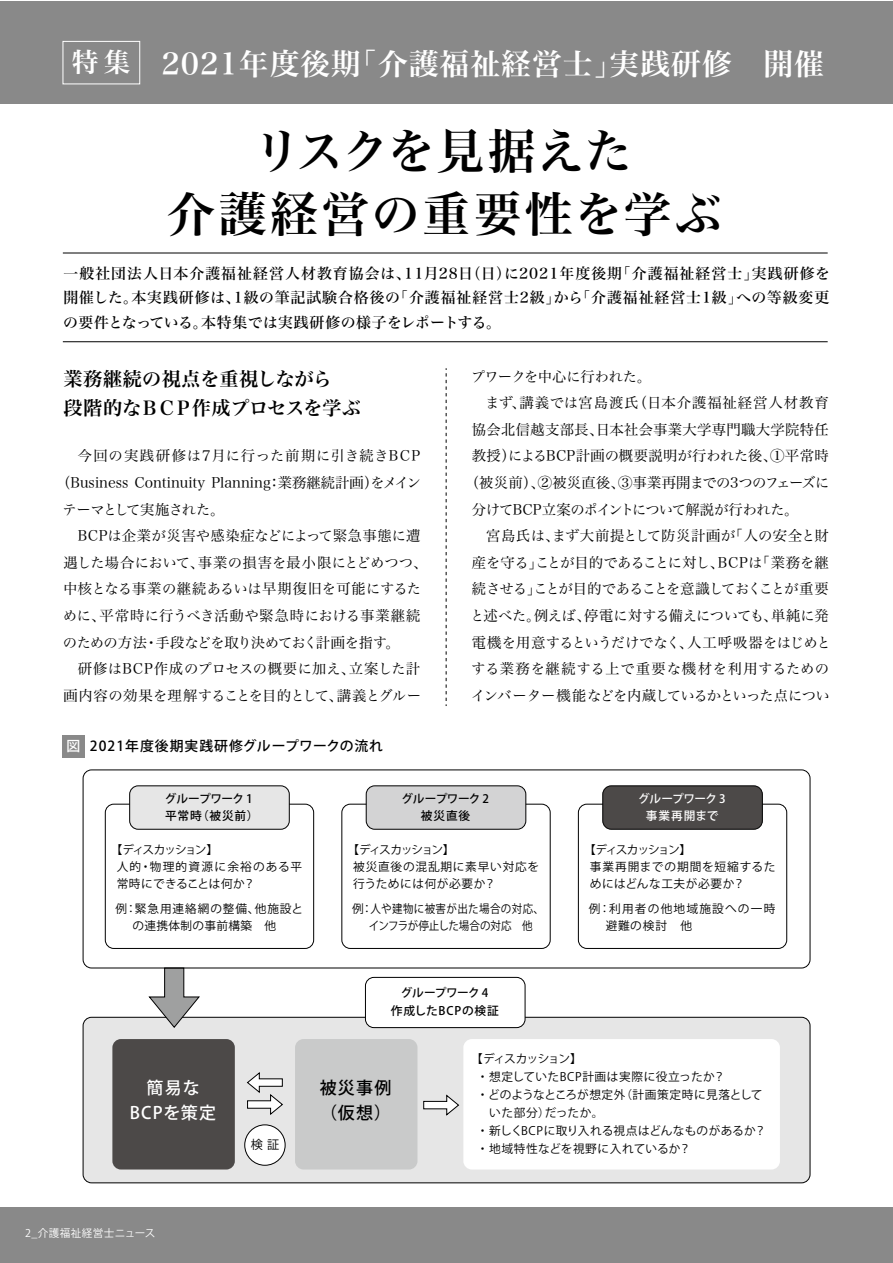
<style>
.page{position:relative;width:893px;height:1263px;background:#fff}
.page>*{position:absolute;margin:0;border:0;box-sizing:border-box;transform-origin:0 0}
.t1{font:47.85px/63.8px "Hira Min Std N W6";letter-spacing:.05em;color:#000;text-align:center}
.t2{font:29.7px "Hira Min Std N W6";letter-spacing:.035em;color:#fff}
.t3{font:19.2px/28.7px "Hira Min Std N W6";letter-spacing:-.01em;color:#000}
.t4{font:500 16.95px/25.5px "Koz Go Pro";letter-spacing:.075em;color:#fff;text-align:center}
.t5{font:500 16.95px/25.5px "Koz Go Pro";letter-spacing:.075em;color:#000}
.t6{font:14.85px/24.5px "Hira Min Std N W5";letter-spacing:.035em;color:#000;text-align:justify}
.t7{font:14.4px "Hira Min Std N W3";color:#000}
.t8{font:14.4px "Hira Min Std N W3";letter-spacing:.02em;color:#000}
.t9{font:14.4px "Hira Min Std N W3";letter-spacing:.025em;color:#000}
.t10{font:14.4px "Hira Min Std N W3";letter-spacing:-.03em;color:#000}
.t11{font:14.4px "Hira Min Std N W3";letter-spacing:-.065em;color:#000}
.t12{font:14.4px "Hira Min Std N W3";letter-spacing:-.05em;color:#000}
.t13{font:14.4px "Hira Min Std N W3";letter-spacing:-.04em;color:#000}
.t14{font:14.4px "Hira Min Std N W3";letter-spacing:-.045em;color:#000}
.t15{font:14.4px "Hira Min Std N W3";letter-spacing:.06em;color:#000}
.t16{font:14.4px "Hira Min Std N W3";letter-spacing:.065em;color:#000}
.t17{font:14.4px "Hira Min Std N W3";letter-spacing:.05em;color:#000}
.t18{font:14.4px "Hira Min Std N W3";letter-spacing:-.035em;color:#000}
.t19{font:500 13.8px "Koz Go Pro";letter-spacing:.075em;color:#000}
.t20{font:12.15px "Koz Go Pro";color:#000}
.t21{font:11.7px/17px "Koz Go Pro";letter-spacing:.04em;color:#000}
.t22{font:500 11.7px/18.5px "Koz Go Pro";letter-spacing:.005em;color:#000;text-align:center}
.t23{font:11.7px/17px "Koz Go Pro";letter-spacing:.1em;color:#000}
.t24{font:500 11.7px/17.2px "Koz Go Pro";letter-spacing:-.025em;color:#fff;text-align:center}
.t25{font:500 11.7px/17.2px "Koz Go Pro";letter-spacing:-.025em;color:#000;text-align:center}
.t26{font:10.65px "Koz Go Pro";letter-spacing:.035em;color:#fff}
.s1{font-size:26.55px}
.s2{color:#fff}
</style>
<div class="page">
<div style="left:0;top:1208px;width:892px;height:55px;background:#898989"></div>
<div style="left:0;top:1px;width:892px;height:103px;background:#898989"></div>
<div style="left:83px;top:1017px;width:727px;height:166px;background:#e6e6e6;border-radius:9px"></div>
<div style="left:83px;top:1017px;width:727px;height:166px;border:1px solid #000;border-radius:9px"></div>
<svg style="left:148px;top:968px;width:53px;height:60px"></svg>
<div style="left:63px;top:735px;width:22px;height:23px;background:#898989"></div>
<div style="left:83px;top:770px;width:727px;height:198px;border:1px solid #000;border-radius:9px"></div>
<div style="left:365px;top:977px;width:160px;height:50px;background:#fff;border-radius:9px"></div>
<div style="left:365px;top:977px;width:160px;height:51px;border:1px solid #000;border-radius:9px"></div>
<div style="left:105px;top:804px;width:209px;height:145px;border:1px solid #000;border-radius:9px"></div>
<div style="left:130px;top:786px;width:159px;height:43px;background:#e6e6e6;border-radius:9px"></div>
<div style="left:129px;top:785px;width:161px;height:44px;border:1px solid #000;border-radius:9px"></div>
<div style="left:341px;top:804px;width:209px;height:145px;border:1px solid #000;border-radius:9px"></div>
<div style="left:366px;top:786px;width:160px;height:43px;background:#d3d3d4;border-radius:9px"></div>
<div style="left:366px;top:785px;width:160px;height:44px;border:1px solid #000;border-radius:9px"></div>
<div style="left:578px;top:804px;width:209px;height:145px;border:1px solid #000;border-radius:9px"></div>
<div style="left:603px;top:786px;width:159px;height:43px;background:#4c4948;border-radius:9px"></div>
<div style="left:602px;top:785px;width:161px;height:44px;border:1px solid #000;border-radius:9px"></div>
<div style="left:112px;top:1039px;width:123px;height:130px;background:#4c4948;border-radius:9px"></div>
<div style="left:295px;top:1039px;width:122px;height:130px;background:#c9caca;border-radius:9px"></div>
<div style="left:463px;top:1039px;width:317px;height:130px;background:#fff;border-radius:9px"></div>
<svg style="left:423px;top:1094px;width:37px;height:22px"></svg>
<svg style="left:247px;top:1072px;width:36px;height:43px"></svg>
<div style="left:245px;top:1125px;width:40px;height:40px;background:#fff;border-radius:50%"></div>
<div style="left:244px;top:1124px;width:42px;height:42px;border:1px solid #000;border-radius:50%"></div>
<svg style="left:446px;top:368px;width:1px;height:338px"></svg>
<div style="left:63px;top:41px;width:77px;height:43px;border:1px solid #fff"></div>
<hr style="left:63px;top:341px;width:765px;height:1px;background:#000">
<hr style="left:63px;top:253px;width:765px;height:1px;background:#000">
<h2 class="t2" style="left:72px;top:42px;width:754px"><span class="s1">特集</span> 2021年度後期「介護福祉経営士」実践研修　開催</h2>
<h1 class="t1" style="left:167px;top:119px;width:556px">リスクを見据えた<br>介護経営の重要性を学ぶ</h1>
<p class="t6" style="left:63px;top:261px;width:768px">一般社団法人日本介護福祉経営人材教育協会は、11月28日（日）に2021年度後期「介護福祉経営士」実践研修を開催した。本実践研修は、1級の筆記試験合格後の「介護福祉経営士2級」から「介護福祉経営士1級」への等級変更の要件となっている。本特集では実践研修の様子をレポートする。</p>
<h3 class="t3" style="left:63px;top:364px;width:299px">業務継続の視点を重視しながら<br>段階的なＢＣＰ作成プロセスを学ぶ</h3>
<p class="t15" style="left:78px;top:446px;width:344px">今回の実践研修は7月に行った前期に引き続きBCP</p>
<p class="t7" style="left:56px;top:472px;width:366px">（Business Continuity Planning：業務継続計画）をメイン</p>
<p class="t18" style="left:63px;top:499px;width:163px">テーマとして実施された。</p>
<p class="t7" style="left:78px;top:525px;width:344px">BCPは企業が災害や感染症などによって緊急事態に遭</p>
<p class="t7" style="left:63px;top:552px;width:366px">遇した場合において、事業の損害を最小限にとどめつつ、</p>
<p class="t7" style="left:63px;top:579px;width:360px">中核となる事業の継続あるいは早期復旧を可能にするた</p>
<p class="t9" style="left:63px;top:605px;width:359px">めに、平常時に行うべき活動や緊急時における事業継続</p>
<p class="t13" style="left:63px;top:632px;width:338px">のための方法・手段などを取り決めておく計画を指す。</p>
<p class="t9" style="left:78px;top:658px;width:344px">研修はBCP作成のプロセスの概要に加え、立案した計</p>
<p class="t7" style="left:63px;top:685px;width:359px">画内容の効果を理解することを目的として、講義とグルー</p>
<p class="t19" style="left:67px;top:737px;width:318px"><span class="s2">図</span> 2021年度後期実践研修グループワークの流れ</p>
<p class="t10" style="left:471px;top:366px;width:182px">プワークを中心に行われた。</p>
<p class="t16" style="left:485px;top:393px;width:345px">まず、講義では宮島渡氏（日本介護福祉経営人材教育</p>
<p class="t8" style="left:472px;top:419px;width:358px">協会北信越支部長、日本社会事業大学専門職大学院特任</p>
<p class="t8" style="left:472px;top:446px;width:358px">教授）によるBCP計画の概要説明が行われた後、①平常時</p>
<p class="t7" style="left:465px;top:472px;width:366px">（被災前）、②被災直後、③事業再開までの3つのフェーズに</p>
<p class="t14" style="left:472px;top:499px;width:328px">分けてBCP立案のポイントについて解説が行われた。</p>
<p class="t8" style="left:486px;top:525px;width:344px">宮島氏は、まず大前提として防災計画が「人の安全と財</p>
<p class="t7" style="left:472px;top:552px;width:358px">産を守る」ことが目的であることに対し、BCPは「業務を継</p>
<p class="t11" style="left:472px;top:579px;width:358px">続させる」ことが目的であることを意識しておくことが重要</p>
<p class="t10" style="left:470px;top:605px;width:360px">と述べた。例えば、停電に対する備えについても、単純に発</p>
<p class="t7" style="left:472px;top:632px;width:361px">電機を用意するというだけでなく、人工呼吸器をはじめと</p>
<p class="t17" style="left:471px;top:658px;width:360px">する業務を継続する上で重要な機材を利用するための</p>
<p class="t12" style="left:471px;top:685px;width:360px">インバーター機能などを内蔵しているかといった点につい</p>
<p class="t22" style="left:165px;top:791px;width:95px;line-height:17.2px;text-align:left">グループワーク 1平常時（被災前）</p>
<p class="t21" style="left:117px;top:841px;width:187px;text-indent:-6px">【ディスカッション】<br>人的・物理的資源に余裕のある平常時にできることは何か？</p>
<p class="t21" style="left:133px;top:901px;width:172px;text-indent:-17px">例：緊急用連絡網の整備、他施設との連携体制の事前構築　他</p>
<p class="t25" style="left:401px;top:791px;width:89px">グループワーク 2被災直後</p>
<p class="t21" style="left:353px;top:841px;width:187px;text-indent:-6px">【ディスカッション】<br>被災直後の混乱期に素早い対応を行うためには何が必要か？</p>
<p class="t21" style="left:352px;top:901px;width:193px;text-align:center">例：人や建物に被害が出た場合の対応、インフラが停止した場合の対応　他</p>
<p class="t22" style="left:391px;top:984px;width:109px">グループワーク 4<br>作成したBCPの検証</p>
<p class="t24" style="left:638px;top:791px;width:89px">グループワーク 3事業再開まで</p>
<p class="t21" style="left:590px;top:841px;width:187px;text-indent:-6px">【ディスカッション】<br>事業再開までの期間を短縮するためにはどんな工夫が必要か？</p>
<p class="t23" style="left:606px;top:901px;width:171px;text-indent:-17px">例：利用者の他地域施設への一時避難の検討　他</p>
<h3 class="t4" style="left:130px;top:1076px;width:88px">簡易な<br>BCPを策定</h3>
<h3 class="t5" style="left:320px;top:1076px;width:73px">被災事例（仮想）</h3>
<p class="t20" style="left:251px;top:1137px;width:30px">検 証</p>
<p class="t26" style="left:25px;top:1227px;width:132px">2_介護福祉経営士ニュース</p>
<p class="t21" style="left:477px;top:1050px;width:291px;line-height:18px;text-indent:-6px">【ディスカッション】<br>・想定していたBCP計画は実際に役立ったか？<br>・どのようなところが想定外（計画策定時に見落として　いた部分）だったか。<br>・新しくBCPに取り入れる視点はどんなものがあるか？・地域特性などを視野に入れているか？</p>
</div>
